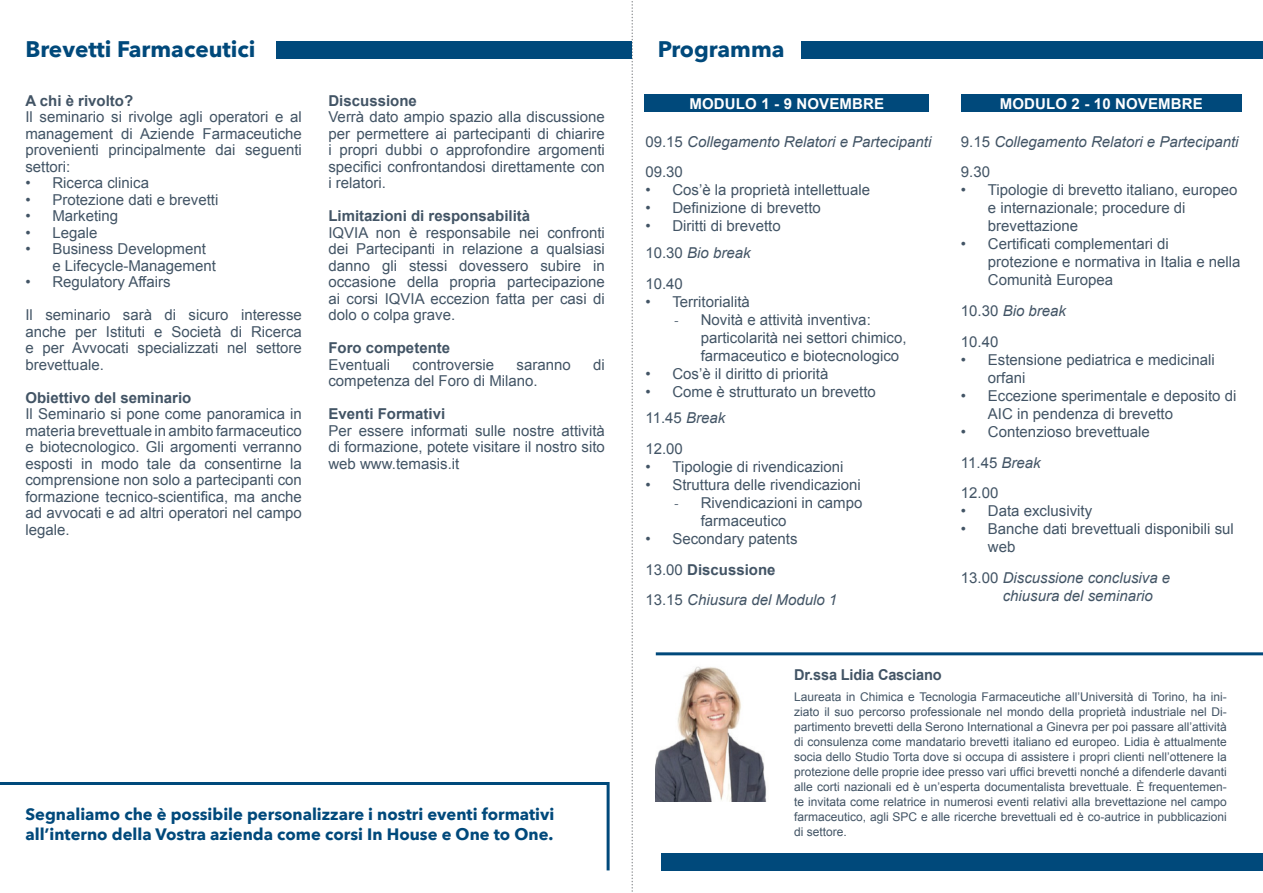
<style>
.page{position:relative;width:1263px;height:893px;background:#fff}
.page>*{position:absolute;margin:0;border:0;box-sizing:border-box;transform-origin:0 0}
.t1{font:700 22.5px "Avenir Next";color:#00497b}
.t2{font:700 16.5px/19.5px "Avenir Next";color:#00497b}
.t3{font:15px/16.5px "Arial";color:#425465}
.t4{font:italic 15px/18px "Arial";color:#425465}
.t5{font:700 15px "Arial";color:#425465}
.t6{font:700 15px "Arial";letter-spacing:.01em;color:#fff}
.t7{font:12px/15px "Arial";color:#425465;text-align:justify}
.s1{font-style:normal}
.s2{font-family:"Minion Pro"}
.s3{font-style:italic}
.s4{font-weight:400}
</style>
<div class="page">
<svg style="left:631px;top:1px;width:2px;height:891px"></svg>
<hr style="left:0;top:782px;width:608px;height:3px;background:#00497b">
<hr style="left:607px;top:782px;width:3px;height:88px;background:#00497b">
<div style="left:276px;top:41px;width:355px;height:17px;background:#00497b"></div>
<div style="left:644px;top:95px;width:285px;height:17px;background:#00497b"></div>
<div style="left:961px;top:95px;width:280px;height:17px;background:#00497b"></div>
<div style="left:801px;top:41px;width:462px;height:17px;background:#00497b"></div>
<img style="left:656px;top:666px;width:111px;height:135px">
<hr style="left:656px;top:652px;width:607px;height:3px;background:#00497b">
<div style="left:662px;top:853px;width:601px;height:17px;background:#00497b"></div>
<p class="t1" style="left:25px;top:30px;width:232px">Brevetti Farmaceutici</p>
<p class="t5" style="left:25px;top:90px;width:109px">A chi è rivolto?</p>
<p class="t3" style="left:25px;top:109px;width:278px;text-align:justify">Il seminario si rivolge agli operatori e al management di Aziende Farmaceutiche provenienti principalmente dai seguenti settori:</p>
<p class="t3" style="left:25px;top:175px;width:125px">• Ricerca clinica</p>
<p class="t3" style="left:25px;top:191px;width:194px">• Protezione dati e brevetti</p>
<p class="t3" style="left:25px;top:208px;width:94px">• Marketing</p>
<p class="t3" style="left:25px;top:224px;width:74px">• Legale</p>
<p class="t3" style="left:52px;top:241px;width:165px;text-indent:-27px">• Business Development e Lifecycle-Management</p>
<p class="t3" style="left:25px;top:274px;width:147px">• Regulatory Affairs</p>
<p class="t3" style="left:25px;top:307px;width:278px;text-align:justify">Il seminario sarà di sicuro interesse anche per Istituti e Società di Ricerca e per Avvocati specializzati nel settore brevettuale.</p>
<p class="t5" style="left:25px;top:387px;width:167px">Obiettivo del seminario</p>
<p class="t3" style="left:25px;top:406px;width:278px;text-align:justify">Il Seminario si pone come panoramica in materia brevettuale in ambito farmaceutico e biotecnologico. Gli argomenti verranno esposti in modo tale da consentirne la comprensione non solo a partecipanti con formazione tecnico-scientifica, ma anche ad avvocati e ad altri operatori nel campo legale.</p>
<p class="t5" style="left:328px;top:90px;width:90px">Discussione</p>
<p class="t3" style="left:328px;top:109px;width:278px;text-align:justify">Verrà dato ampio spazio alla discussione per permettere ai partecipanti di chiarire i propri dubbi o approfondire argomenti specifici confrontandosi direttamente con i relatori.</p>
<p class="t5" style="left:328px;top:206px;width:203px">Limitazioni di responsabilità</p>
<p class="t3" style="left:328px;top:224px;width:278px;text-align:justify">IQVIA non è responsabile nei confronti dei Partecipanti in relazione a qualsiasi danno gli stessi dovessero subire in occasione della propria partecipazione ai corsi IQVIA eccezion fatta per casi di dolo o colpa grave.</p>
<p class="t5" style="left:328px;top:338px;width:123px">Foro competente</p>
<p class="t3" style="left:328px;top:356px;width:63px">Eventuali</p>
<p class="t3" style="left:413px;top:356px;width:83px">controversie</p>
<p class="t3" style="left:517px;top:356px;width:56px">saranno</p>
<p class="t3" style="left:593px;top:356px;width:13px">di</p>
<p class="t3" style="left:328px;top:373px;width:211px">competenza del Foro di Milano.</p>
<p class="t5" style="left:328px;top:404px;width:118px">Eventi Formativi</p>
<p class="t3" style="left:328px;top:422px;width:278px;text-align:justify">Per essere informati sulle nostre attività di formazione, potete visitare il nostro sito web www.temasis.it</p>
<p class="t2" style="left:25px;top:804px;width:530px">Segnaliamo che è possibile personalizzare i nostri eventi formativi all’interno della Vostra azienda come corsi In House e One to One.</p>
<p class="t1" style="left:658px;top:30px;width:128px">Programma</p>
<p class="t6" style="left:689px;top:93px;width:196px">MODULO 1 - 9 NOVEMBRE</p>
<p class="t4" style="left:645px;top:133px;width:287px"><span class="s1">09.15</span> Collegamento Relatori e Partecipanti</p>
<p class="t3" style="left:645px;top:164px;width:39px">09.30</p>
<p class="t3" style="left:645px;top:182px;width:226px">• Cos’è la proprietà intellettuale</p>
<p class="t3" style="left:645px;top:200px;width:177px">• Definizione di brevetto</p>
<p class="t3" style="left:645px;top:218px;width:137px">• Diritti di brevetto</p>
<p class="t4" style="left:645px;top:244px;width:107px"><span class="s1">10.30</span> Bio break</p>
<p class="t3" style="left:645px;top:275px;width:39px">10.40</p>
<p class="t3" style="left:645px;top:293px;width:106px">• Territorialità</p>
<p class="t3" style="left:701px;top:311px;width:207px;line-height:18px;text-indent:-27px"><span class="s2">-</span> Novità e attività inventiva: particolarità nei settori chimico, farmaceutico e biotecnologico</p>
<p class="t3" style="left:645px;top:365px;width:184px">• Cos’è il diritto di priorità</p>
<p class="t3" style="left:645px;top:383px;width:232px">• Come è strutturato un brevetto</p>
<p class="t3" style="left:645px;top:410px;width:81px">11.45 <span class="s3">Break</span></p>
<p class="t3" style="left:645px;top:441px;width:39px">12.00</p>
<p class="t3" style="left:645px;top:459px;width:200px">• Tipologie di rivendicazioni</p>
<p class="t3" style="left:645px;top:477px;width:217px">• Struttura delle rivendicazioni</p>
<p class="t3" style="left:701px;top:494px;width:163px;line-height:18px;text-indent:-27px"><span class="s2">-</span> Rivendicazioni in campo farmaceutico</p>
<p class="t3" style="left:645px;top:531px;width:154px">• Secondary patents</p>
<p class="t5" style="left:645px;top:560px;width:132px"><span class="s4">13.00</span> Discussione</p>
<p class="t4" style="left:645px;top:591px;width:193px"><span class="s1">13.15</span> Chiusura del Modulo 1</p>
<p class="t6" style="left:1000px;top:93px;width:205px">MODULO 2 - 10 NOVEMBRE</p>
<p class="t4" style="left:961px;top:133px;width:279px"><span class="s1">9.15</span> Collegamento Relatori e Partecipanti</p>
<p class="t3" style="left:961px;top:164px;width:31px">9.30</p>
<p class="t3" style="left:988px;top:181px;width:251px;line-height:18px;text-indent:-27px">• Tipologie di brevetto italiano, europeo e internazionale; procedure di brevettazione</p>
<p class="t3" style="left:988px;top:235px;width:254px;line-height:18px;text-indent:-27px">• Certificati complementari di protezione e normativa in Italia e nella<br>Comunità Europea</p>
<p class="t4" style="left:961px;top:302px;width:107px"><span class="s1">10.30</span> Bio break</p>
<p class="t3" style="left:961px;top:334px;width:39px">10.40</p>
<p class="t3" style="left:988px;top:351px;width:228px;line-height:18px;text-indent:-27px">• Estensione pediatrica e medicinali orfani</p>
<p class="t3" style="left:988px;top:387px;width:250px;line-height:18px;text-indent:-27px">• Eccezione sperimentale e deposito di<br>AIC in pendenza di brevetto</p>
<p class="t3" style="left:961px;top:424px;width:190px">• Contenzioso brevettuale</p>
<p class="t3" style="left:961px;top:454px;width:81px">11.45 <span class="s3">Break</span></p>
<p class="t3" style="left:961px;top:485px;width:39px">12.00</p>
<p class="t3" style="left:961px;top:503px;width:133px">• Data exclusivity</p>
<p class="t3" style="left:988px;top:520px;width:247px;line-height:18px;text-indent:-27px">• Banche dati brevettuali disponibili sul web</p>
<p class="t4" style="left:1003px;top:569px;width:169px;text-indent:-42px"><span class="s1">13.00</span> Discussione conclusiva e chiusura del seminario</p>
<p class="t5" style="left:794px;top:665px;width:149px">Dr.ssa Lidia Casciano</p>
<p class="t7" style="left:794px;top:690px;width:434px">Laureata in Chimica e Tecnologia Farmaceutiche all’Università di Torino, ha ini&shy;ziato il suo percorso professionale nel mondo della proprietà industriale nel Di&shy;partimento brevetti della Serono International a Ginevra per poi passare all’attività di consulenza come mandatario brevetti italiano ed europeo. Lidia è attualmente socia dello Studio Torta dove si occupa di assistere i propri clienti nell’ottenere la protezione delle proprie idee presso vari uffici brevetti nonché a difenderle davanti alle corti nazionali ed è un’esperta documentalista brevettuale. È frequentemen&shy;te invitata come relatrice in numerosi eventi relativi alla brevettazione nel campo farmaceutico, agli SPC e alle ricerche brevettuali ed è co-autrice in pubblicazioni di settore.</p>
</div>
